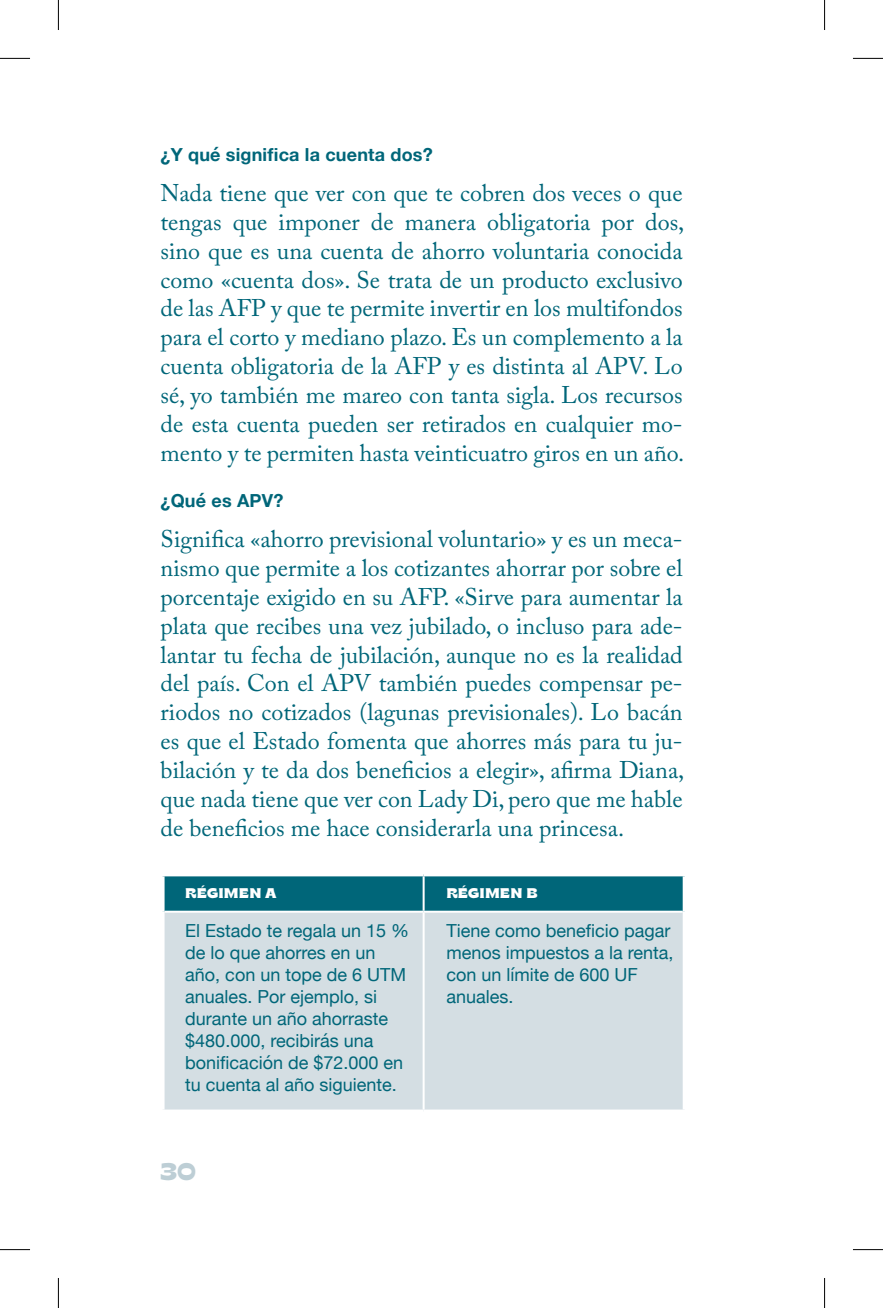
<style>
.page{position:relative;width:883px;height:1308px;background:#fff}
.page>*{position:absolute;margin:0;border:0;box-sizing:border-box;transform-origin:0 0}
.PRIMER_PARRAFO{font:24px/28.8px "Adobe Caslon Pro";color:#006679;text-align:justify}
.t1{font:700 24px "Brice";color:#bdced5}
.TEXTO_TABLA{font:18px/22px "Helvetica Neue";color:#006679}
._1_1_1_1_TITULO{font:700 18px "Helvetica Neue";letter-spacing:.01em;color:#006679}
._1_1_1_TITULO{font:700 14px "Brice";letter-spacing:.01em;color:#fff}
</style>
<div class="page">
<div style="left:164px;top:876px;width:518px;height:34px;background:#006679"></div>
<div style="left:164px;top:912px;width:518px;height:197px;background:#d4dee3"></div>
<svg style="left:682px;top:876px;width:3px;height:35px"></svg>
<svg style="left:682px;top:911px;width:3px;height:198px"></svg>
<svg style="left:163px;top:1109px;width:260px;height:1px"></svg>
<svg style="left:423px;top:1109px;width:261px;height:2px"></svg>
<hr style="left:422px;top:876px;width:2px;height:34px;background:#fff">
<hr style="left:422px;top:912px;width:2px;height:197px;background:#fff">
<hr style="left:0;top:58px;width:30px;height:1px;background:#000">
<hr style="left:852px;top:58px;width:30px;height:1px;background:#000">
<hr style="left:0;top:1249px;width:30px;height:1px;background:#000">
<hr style="left:852px;top:1249px;width:30px;height:1px;background:#000">
<hr style="left:58px;top:0;width:1px;height:30px;background:#000">
<hr style="left:58px;top:1277px;width:1px;height:30px;background:#000">
<hr style="left:823px;top:0;width:1px;height:30px;background:#000">
<hr style="left:823px;top:1277px;width:1px;height:30px;background:#000">
<p class="_1_1_1_1_TITULO" style="left:160px;top:140px;width:273px">¿Y qué significa la cuenta dos?</p>
<p class="PRIMER_PARRAFO" style="left:160px;top:178px;width:525px">Nada tiene que ver con que te cobren dos veces o que tengas que imponer de manera obligatoria por dos, sino que es una cuenta de ahorro voluntaria conocida como «cuenta dos». Se trata de un producto exclusivo de las AFP y que te permite invertir en los multifondos para el corto y mediano plazo. Es un complemento a la cuenta obligatoria de la AFP y es distinta al APV. Lo sé, yo también me mareo con tanta sigla. Los recursos de esta cuenta pueden ser retirados en cualquier mo&shy;mento y te permiten hasta veinticuatro giros en un año.</p>
<p class="_1_1_1_1_TITULO" style="left:160px;top:486px;width:124px">¿Qué es APV?</p>
<p class="PRIMER_PARRAFO" style="left:160px;top:524px;width:525px">Significa «ahorro previsional voluntario» y es un meca&shy;nismo que permite a los cotizantes ahorrar por sobre el porcentaje exigido en su AFP. «Sirve para aumentar la plata que recibes una vez jubilado, o incluso para ade&shy;lantar tu fecha de jubilación, aunque no es la realidad del país. Con el APV también puedes compensar pe&shy;riodos no cotizados (lagunas previsionales). Lo bacán es que el Estado fomenta que ahorres más para tu ju&shy;bilación y te da dos beneficios a elegir», afirma Diana, que nada tiene que ver con Lady Di, pero que me hable de beneficios me hace considerarla una princesa.</p>
<p class="_1_1_1_TITULO" style="left:185px;top:883px;width:92px">RÉGIMEN A</p>
<p class="_1_1_1_TITULO" style="left:446px;top:883px;width:93px">RÉGIMEN B</p>
<p class="TEXTO_TABLA" style="left:185px;top:920px;width:225px">El Estado te regala un 15 % de lo que ahorres en un año, con un tope de 6 UTM anuales. Por ejemplo, si durante un año ahorraste $480.000, recibirás una bonificación de $72.000 en tu cuenta al año siguiente.</p>
<p class="TEXTO_TABLA" style="left:446px;top:920px;width:229px">Tiene como beneficio pagar menos impuestos a la renta, con un límite de 600 UF anuales.</p>
<p class="t1" style="left:160px;top:1153px;width:37px">30</p>
</div>
